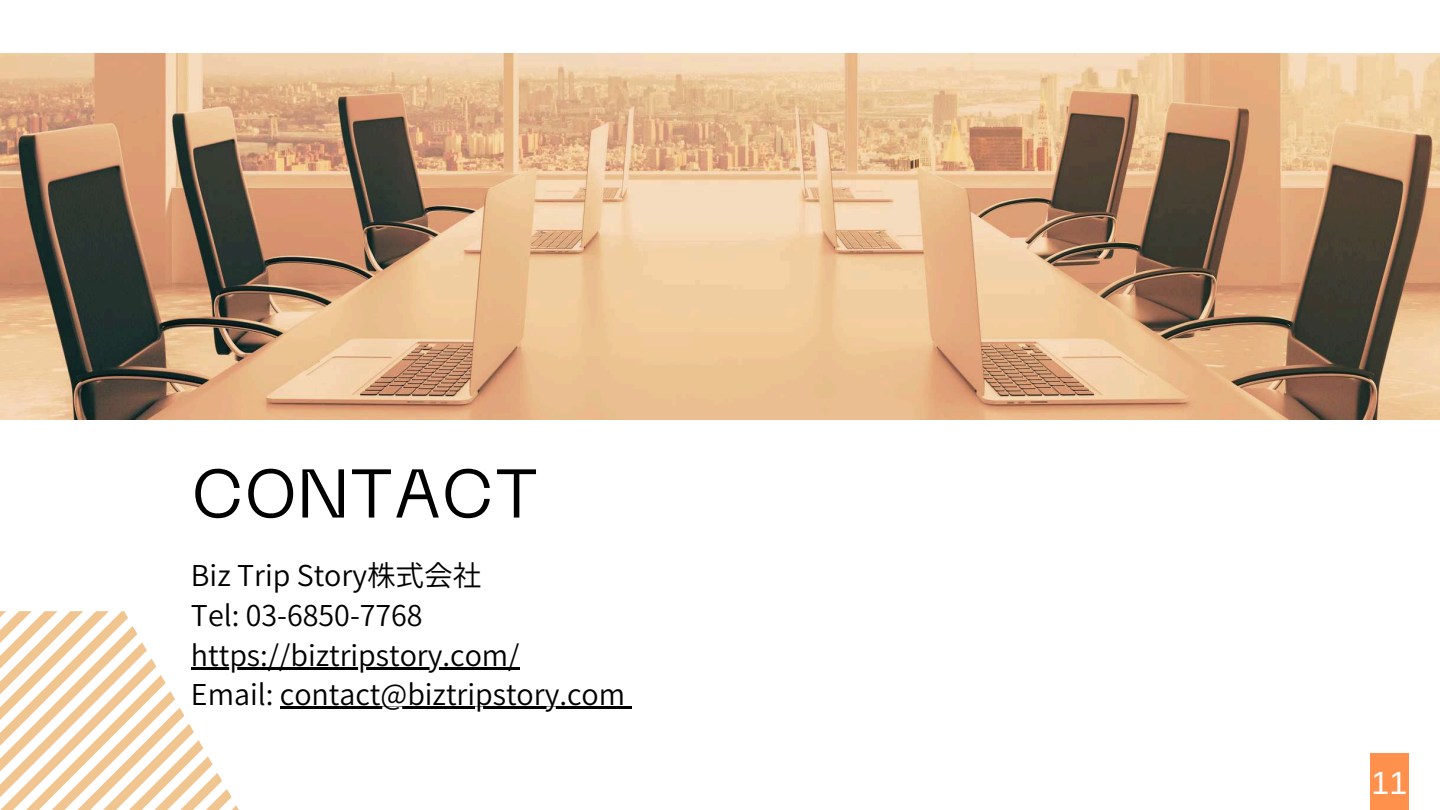
<style>
.page{position:relative;width:1440px;height:810px;background:#fff}
.page>*{position:absolute;margin:0;border:0;box-sizing:border-box;transform-origin:0 0}
.t1{font:68.3px "PP Neue Machina";color:#000}
.t2{font:32.2px "Arimo";color:#fff}
.t3{font:600 28.7px/39.8px "Noto Sans JP";color:#000}
</style>
<div class="page">
<svg style="left:0;top:611px;width:248px;height:199px"></svg>
<img style="left:0;top:53px;width:1440px;height:366px">
<hr style="left:191px;top:667px;width:328px;height:2px;background:#000">
<hr style="left:280px;top:707px;width:345px;height:2px;background:#000">
<svg style="left:625px;top:707px;width:7px;height:2px"></svg>
<div style="left:1370px;top:753px;width:39px;height:57px;background:#ff914d"></div>
<h1 class="t1" style="left:191px;top:467px;width:350px">CONTACT</h1>
<p class="t3" style="left:191px;top:554px;width:436px">Biz Trip Story株式会社<br>Tel: 03-6850-7768 https://biztripstory.com/<br>Email: contact@biztripstory.com</p>
<p class="t2" style="left:1372px;top:765px;width:37px">11</p>
</div>
